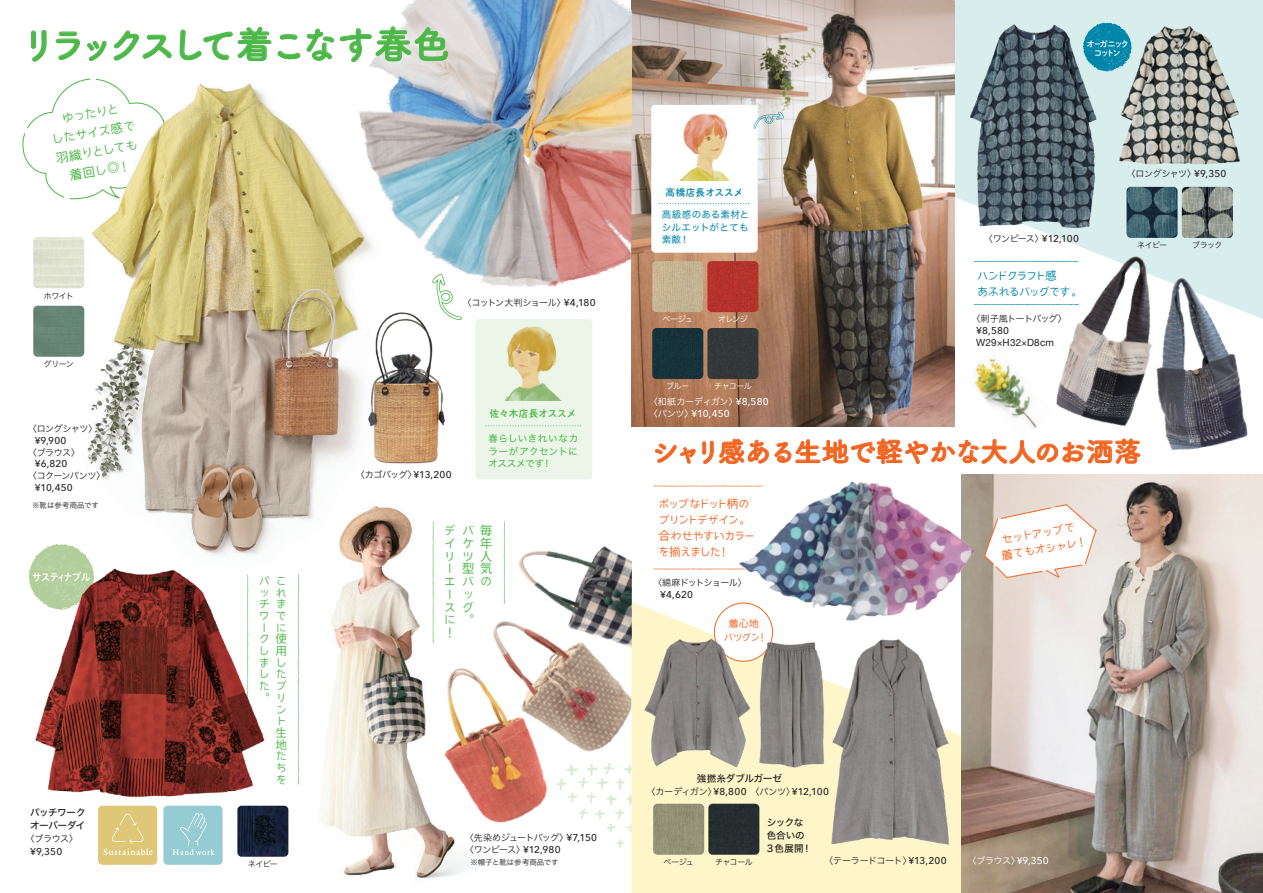
<style>
.page{position:relative;width:1263px;height:893px;background:#fff}
.page>*{position:absolute;margin:0;border:0;box-sizing:border-box;transform-origin:0 0}
.t1{font:38.25px "Tsuku A Rd Gothic Std B";letter-spacing:-.205em;color:#4cb848}
.t2{font:27.6px "Tsuku A Rd Gothic Std B";letter-spacing:-.055em;color:#f36421}
.t3{font:12.75px/12.8px "Kinuta Iroha 21 popura Std N R";color:#4cb848}
.t4{font:11.7px/15.9px "Kinuta Iroha 21 popura Std N R";letter-spacing:-.135em;color:#f36421}
.t5{font:11.7px/11.7px "Kinuta Iroha 21 popura Std N R";color:#4cb848}
.t6{font:11.7px/15.9px "Kinuta Iroha 21 popura Std N R";letter-spacing:-.135em;color:#0086ab}
.t7{font:10.65px "DNP Shuei M Go Std B";letter-spacing:-.11em;color:#fff;scale:.9 1}
.t8{font:10.05px/13.8px "Kinuta Iroha 21 popura Std N R";letter-spacing:-.085em;color:#f36421;text-align:center}
.t9{font:500 9.9px "Avenir Next";letter-spacing:.01em;color:#231f20}
.t10{font:9.9px "Helvetica Neue";letter-spacing:.02em;color:#231f20}
.t11{font:500 9.9px "Avenir Next";color:#fff}
.t12{font:9.6px/12.8px "Hiragino Sans W4";letter-spacing:.035em;color:#4cb848;text-align:justify}
.t13{font:9.6px/13.4px "Hiragino Sans W5";letter-spacing:-.02em;color:#231f20}
.t14{font:9.6px/12.8px "Hiragino Sans W4";letter-spacing:.01em;color:#0086ab;text-align:justify}
.t15{font:9.6px/13.4px "Hiragino Sans W5";letter-spacing:-.045em;color:#231f20}
.t16{font:9.6px "DNP Shuei M Go Std B";letter-spacing:.005em;color:#4cb848}
.t17{font:9.6px "DNP Shuei M Go Std B";letter-spacing:.015em;color:#0086ab}
.t18{font:9px "Hiragino Sans W3";letter-spacing:-.06em;color:#231f20}
.t19{font:9px/11.7px "Hiragino Sans W3";letter-spacing:-.085em;color:#231f20}
.t20{font:9px "Hiragino Sans W3";letter-spacing:-.02em;color:#231f20}
.t21{font:9px "Hiragino Sans W3";letter-spacing:-.03em;color:#231f20}
.t22{font:9px "Hiragino Sans W3";letter-spacing:-.015em;color:#fff}
.t23{font:9px "Hiragino Sans W3";letter-spacing:-.035em;color:#fff}
.t24{font:8.25px/9.6px "DNP Shuei M Go Std B";letter-spacing:-.17em;color:#fff;text-align:center}
.t25{font:7.95px "Hiragino Sans W3";letter-spacing:-.07em;color:#231f20}
.t26{font:7.95px "Hiragino Sans W3";letter-spacing:-.05em;color:#fff}
.t27{font:7.5px "Hiragino Sans W3";color:#231f20}
.s1{font-family:"Avenir Next";font-weight:500;font-size:9.9px}
.s2{font-family:"Hiragino Sans W3";font-weight:400;font-size:9px}
.s3{font-family:"Hiragino Sans W4";font-size:9px}
</style>
<div class="page">
<svg style="left:568px;top:771px;width:63px;height:62px"></svg>
<svg style="left:617px;top:839px;width:7px;height:9px"></svg>
<svg style="left:955px;top:0;width:308px;height:319px;fill:#d8eeed"></svg>
<svg style="left:631px;top:602px;width:330px;height:291px;background:#fdf6cf"></svg>
<img style="left:631px;top:0;width:324px;height:427px">
<img style="left:961px;top:474px;width:302px;height:419px">
<svg style="left:653px;top:568px;width:80px;height:2px"></svg>
<svg style="left:22px;top:108px;width:31px;height:83px"></svg>
<img style="left:53px;top:89px;width:308px;height:466px">
<img style="left:305px;top:496px;width:199px;height:383px">
<img style="left:1140px;top:269px;width:114px;height:187px">
<img style="left:1047px;top:242px;width:135px;height:193px">
<img style="left:463px;top:588px;width:169px;height:183px">
<img style="left:499px;top:534px;width:133px;height:122px">
<img style="left:431px;top:648px;width:135px;height:184px">
<img style="left:368px;top:312px;width:77px;height:152px">
<img style="left:407px;top:0;width:224px;height:63px">
<img style="left:621px;top:63px;width:10px;height:201px">
<img style="left:345px;top:39px;width:276px;height:265px">
<img style="left:974px;top:347px;width:81px;height:88px">
<img style="left:733px;top:475px;width:248px;height:153px">
<svg style="left:653px;top:485px;width:109px;height:2px"></svg>
<svg style="left:28px;top:544px;width:68px;height:43px"></svg>
<img style="left:33px;top:237px;width:51px;height:51px">
<div style="left:33px;top:306px;width:51px;height:51px;background:#668575"></div>
<svg style="left:53px;top:414px;width:52px;height:83px"></svg>
<img style="left:1117px;top:24px;width:125px;height:142px">
<img style="left:968px;top:23px;width:130px;height:206px">
<img style="left:828px;top:636px;width:124px;height:212px">
<img style="left:653px;top:804px;width:51px;height:51px">
<div style="left:708px;top:804px;width:51px;height:51px;background:#272e30"></div>
<div style="left:651px;top:105px;width:107px;height:148px;background:#fff;border-radius:4px"></div>
<div style="left:475px;top:319px;width:117px;height:160px;background:#ebf5e8;border-radius:4px"></div>
<svg style="left:754px;top:112px;width:30px;height:17px"></svg>
<img style="left:43px;top:6px;width:428px;height:83px">
<svg style="left:31px;top:30px;width:15px;height:32px"></svg>
<svg style="left:55px;top:30px;width:117px;height:31px"></svg>
<svg style="left:180px;top:27px;width:91px;height:35px"></svg>
<svg style="left:277px;top:27px;width:171px;height:36px"></svg>
<svg style="left:432px;top:274px;width:30px;height:46px"></svg>
<svg style="left:984px;top:504px;width:113px;height:74px"></svg>
<svg style="left:1082px;top:13px;width:50px;height:59px;background:#56afc5"></svg>
<img style="left:652px;top:261px;width:51px;height:51px">
<img style="left:707px;top:261px;width:51px;height:51px">
<div style="left:652px;top:328px;width:51px;height:51px;background:#17333b"></div>
<div style="left:707px;top:328px;width:51px;height:51px;background:#333839"></div>
<svg style="left:974px;top:261px;width:105px;height:1px"></svg>
<svg style="left:974px;top:304px;width:105px;height:1px"></svg>
<img style="left:31px;top:565px;width:234px;height:232px">
<img style="left:237px;top:806px;width:51px;height:51px">
<div style="left:98px;top:806px;width:59px;height:59px;background:#dec877;border-radius:4px"></div>
<svg style="left:103px;top:814px;width:50px;height:41px"></svg>
<div style="left:163px;top:806px;width:60px;height:59px;background:#95cbd2;border-radius:4px"></div>
<svg style="left:172px;top:813px;width:43px;height:42px"></svg>
<img style="left:1126px;top:187px;width:51px;height:51px">
<img style="left:1182px;top:187px;width:51px;height:51px">
<svg style="left:655px;top:443px;width:41px;height:21px"></svg>
<svg style="left:702px;top:441px;width:11px;height:23px"></svg>
<svg style="left:719px;top:439px;width:421px;height:25px"></svg>
<div style="left:714px;top:603px;width:58px;height:58px;background:#fff;border-radius:50%"></div>
<div style="left:714px;top:603px;width:59px;height:59px;border:1px solid #f36421;border-radius:50%"></div>
<img style="left:643px;top:637px;width:108px;height:132px">
<img style="left:756px;top:640px;width:72px;height:128px">
<svg style="left:433px;top:521px;width:1px;height:122px"></svg>
<svg style="left:504px;top:521px;width:1px;height:82px"></svg>
<svg style="left:298px;top:574px;width:1px;height:210px"></svg>
<svg style="left:486px;top:425px;width:95px;height:1px"></svg>
<svg style="left:659px;top:203px;width:91px;height:1px"></svg>
<img style="left:679px;top:113px;width:50px;height:68px">
<img style="left:504px;top:326px;width:58px;height:75px">
<h1 class="t1" style="left:19px;top:15px;width:433px">リラックスして着こなす春色</h1>
<h3 class="t3" style="left:47px;top:112px;width:87px;line-height:19.2px;text-align:center;rotate:-10deg">ゆったりと<br>したサイズ感で羽織りとしても着回し◎！</h3>
<p class="t25" style="left:44px;top:289px;width:32px">ホワイト</p>
<p class="t25" style="left:44px;top:357px;width:31px">グリーン</p>
<p class="t18" style="left:28px;top:421px;width:71px">〈ロングシャツ〉</p>
<p class="t9" style="left:35px;top:432px;width:33px">¥9,900</p>
<p class="t18" style="left:28px;top:444px;width:54px">〈ブラウス〉</p>
<p class="t9" style="left:35px;top:456px;width:34px">¥6,820</p>
<p class="t18" style="left:28px;top:468px;width:79px">〈コクーンパンツ〉</p>
<p class="t9" style="left:35px;top:479px;width:40px">¥10,450</p>
<p class="t27" style="left:32px;top:499px;width:68px">※靴は参考商品です</p>
<p class="t7" style="left:32px;top:569px;width:67px">サスティナブル</p>
<p class="t15" style="left:30px;top:805px;width:57px">パッチワークオーバーダイ</p>
<p class="t18" style="left:26px;top:831px;width:54px">〈ブラウス〉</p>
<p class="t9" style="left:30px;top:843px;width:34px">¥9,350</p>
<p class="t5" style="left:258px;top:575px;width:12px">パッチワークしました。</p>
<p class="t5" style="left:275px;top:575px;width:13px">これまでに使用したプリント生地たちを</p>
<p class="t25" style="left:248px;top:857px;width:32px">ネイビー</p>
<p class="t18" style="left:462px;top:295px;width:135px">〈コットン大判ショール〉<span class="s1">¥4,180</span></p>
<p class="t18" style="left:356px;top:467px;width:97px">〈カゴバッグ〉<span class="s1">¥13,200</span></p>
<p class="t16" style="left:490px;top:407px;width:88px">佐々木店長オススメ</p>
<p class="t12" style="left:488px;top:431px;width:91px">春らしいきれいなカラーがアクセントにオススメです！</p>
<h3 class="t3" style="left:444px;top:524px;width:13px">デイリーエースに！</h3>
<h3 class="t3" style="left:462px;top:524px;width:14px">バケツ型バッグ。</h3>
<h3 class="t3" style="left:480px;top:524px;width:14px;text-align:justify">毎年人気の</h3>
<p class="t19" style="left:465px;top:831px;width:134px">〈先染めジュートバッグ〉<span class="s1">¥7,150</span>〈ワンピース〉<span class="s1">¥12,980</span></p>
<p class="t27" style="left:470px;top:856px;width:90px">※帽子と靴は参考商品です</p>
<p class="t24" style="left:1086px;top:38px;width:44px">オーガニックコットン</p>
<p class="t17" style="left:665px;top:185px;width:79px">高橋店長オススメ</p>
<p class="t14" style="left:662px;top:207px;width:89px">高級感のある素材とシルエットがとても素敵！</p>
<p class="t26" style="left:662px;top:312px;width:32px">ベージュ</p>
<p class="t26" style="left:718px;top:312px;width:31px">オレンジ</p>
<p class="t26" style="left:666px;top:379px;width:25px">ブルー</p>
<p class="t26" style="left:714px;top:379px;width:39px">チャコール</p>
<p class="t22" style="left:649px;top:394px;width:121px">〈和紙カーディガン〉<span class="s1">¥8,580</span></p>
<p class="t11" style="left:649px;top:405px;width:82px"><span class="s2">〈パンツ〉</span>¥10,450</p>
<p class="t18" style="left:984px;top:231px;width:97px">〈ワンピース〉<span class="s1">¥12,100</span></p>
<p class="t6" style="left:977px;top:268px;width:107px">ハンドクラフト感<br>あふれるバッグです。</p>
<p class="t18" style="left:971px;top:311px;width:97px">〈刺子風トートバッグ〉</p>
<p class="t9" style="left:976px;top:322px;width:35px">¥8,580</p>
<p class="t10" style="left:976px;top:335px;width:79px">W29<span class="s3">×</span>H32<span class="s3">×</span>D8cm</p>
<p class="t18" style="left:1126px;top:166px;width:101px">〈ロングシャツ〉<span class="s1">¥9,350</span></p>
<p class="t25" style="left:1137px;top:238px;width:32px">ネイビー</p>
<p class="t25" style="left:1192px;top:238px;width:32px">ブラック</p>
<h2 class="t2" style="left:651px;top:430px;width:492px">シャリ感ある生地で軽やかな大人のお洒落</h2>
<p class="t4" style="left:658px;top:497px;width:99px">ポップなドット柄のプリントデザイン。合わせやすいカラーを揃えました！</p>
<p class="t18" style="left:653px;top:575px;width:95px">〈綿麻ドットショール〉</p>
<p class="t9" style="left:660px;top:586px;width:34px">¥4,620</p>
<p class="t8" style="left:723px;top:617px;width:45px">着心地<br>バツグン！</p>
<p class="t13" style="left:697px;top:771px;width:87px">強撚糸ダブルガーゼ</p>
<p class="t20" style="left:646px;top:784px;width:184px">〈カーディガン〉<span class="s1">¥8,800</span> 〈パンツ〉<span class="s1">¥12,100</span></p>
<p class="t13" style="left:767px;top:815px;width:47px">シックな色合いの<br>3色展開！</p>
<p class="t4" style="left:997px;top:533px;width:88px;rotate:-10deg">セットアップで着てもオシャレ！</p>
<p class="t25" style="left:663px;top:855px;width:32px">ベージュ</p>
<p class="t25" style="left:715px;top:855px;width:39px">チャコール</p>
<p class="t21" style="left:824px;top:853px;width:124px">〈テーラードコート〉<span class="s1">¥13,200</span></p>
<p class="t23" style="left:967px;top:853px;width:83px">〈ブラウス〉<span class="s1">¥9,350</span></p>
</div>
